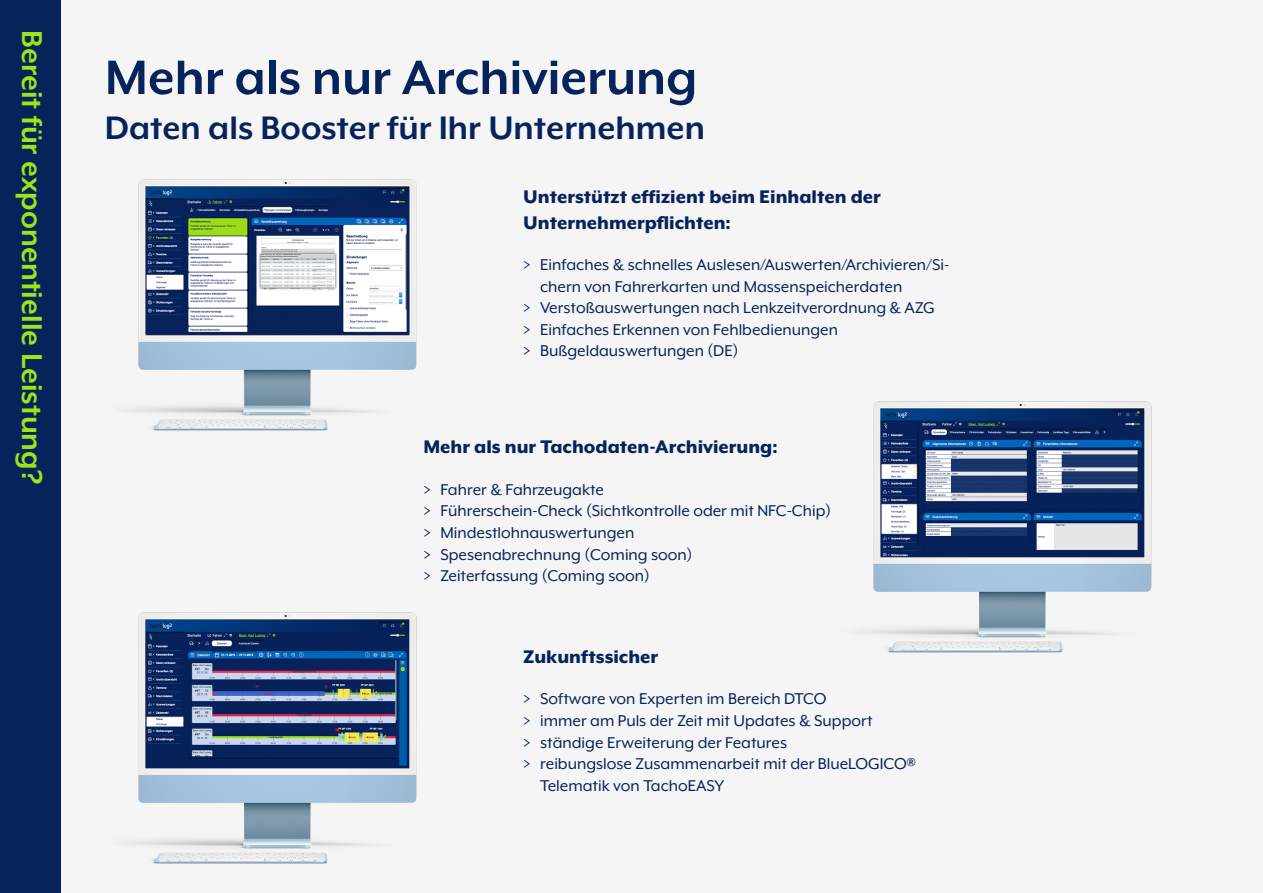
<style>
.page{position:relative;width:1263px;height:893px;background:#fff}
.page>*{position:absolute;margin:0;border:0;box-sizing:border-box;transform-origin:0 0}
.t1{font:700 55.5px "Mr Eaves XL Mod OT";color:#07235b}
.t2{font:700 37.5px "Mr Eaves XL Mod OT";color:#07235b}
.t3{font:700 33px "Mr Eaves XL Mod OT";color:#a0e316}
.t4{font:800 21px/25.2px "Mr Eaves XL Mod OT";color:#07235b}
.t5{font:18px/21.6px "Mr Eaves XL Mod OT";color:#07235b}
</style>
<div class="page">
<div style="left:60px;top:0;width:1203px;height:893px;background:#f5f5f5"></div>
<img style="left:60px;top:134px;width:357px;height:335px">
<img style="left:860px;top:401px;width:292px;height:252px">
<img style="left:60px;top:567px;width:357px;height:326px">
<div style="left:0;top:0;width:60px;height:893px;background:#07235b"></div>
<h3 class="t3" style="left:50px;top:30px;width:456px;rotate:90deg">Bereit für exponentielle Leistung?</h3>
<h1 class="t1" style="left:105px;top:46px;width:594px">Mehr als nur Archivierung</h1>
<h2 class="t2" style="left:105px;top:107px;width:602px">Daten als Booster für Ihr Unternehmen</h2>
<p class="t4" style="left:523px;top:184px;width:359px">Unterstützt effizient beim Einhalten der<br>Unternehmerpflichten:</p>
<p class="t5" style="left:523px;top:254px;width:428px">&gt; Einfaches &amp; schnelles Auslesen/Auswerten/Archivieren/Si-</p>
<p class="t5" style="left:540px;top:275px;width:364px">chern von Fahrerkarten und Massenspeicherdaten</p>
<p class="t5" style="left:523px;top:297px;width:413px">&gt; Verstoßauswertungen nach Lenkzeitverordnung &amp; AZG</p>
<p class="t5" style="left:523px;top:318px;width:316px">&gt; Einfaches Erkennen von Fehlbedienungen</p>
<p class="t5" style="left:523px;top:340px;width:217px">&gt; Bußgeldauswertungen (DE)</p>
<p class="t4" style="left:423px;top:434px;width:356px">Mehr als nur Tachodaten-Archivierung:</p>
<p class="t5" style="left:423px;top:479px;width:409px">&gt; Fahrer &amp; Fahrzeugakte<br>&gt; Führerschein-Check (Sichtkontrolle oder mit NFC-Chip) &gt; Mindestlohnauswertungen<br>&gt; Spesenabrechnung (Coming soon)<br>&gt; Zeiterfassung (Coming soon)</p>
<p class="t4" style="left:523px;top:644px;width:137px">Zukunftssicher</p>
<p class="t5" style="left:523px;top:688px;width:305px">&gt; Software von Experten im Bereich DTCO</p>
<p class="t5" style="left:523px;top:710px;width:351px">&gt; immer am Puls der Zeit mit Updates &amp; Support</p>
<p class="t5" style="left:523px;top:731px;width:266px">&gt; ständige Erweiterung der Features</p>
<p class="t5" style="left:523px;top:753px;width:394px">&gt; reibungslose Zusammenarbeit mit der BlueLOGICO®</p>
<p class="t5" style="left:540px;top:774px;width:186px">Telematik von TachoEASY</p>
</div>
